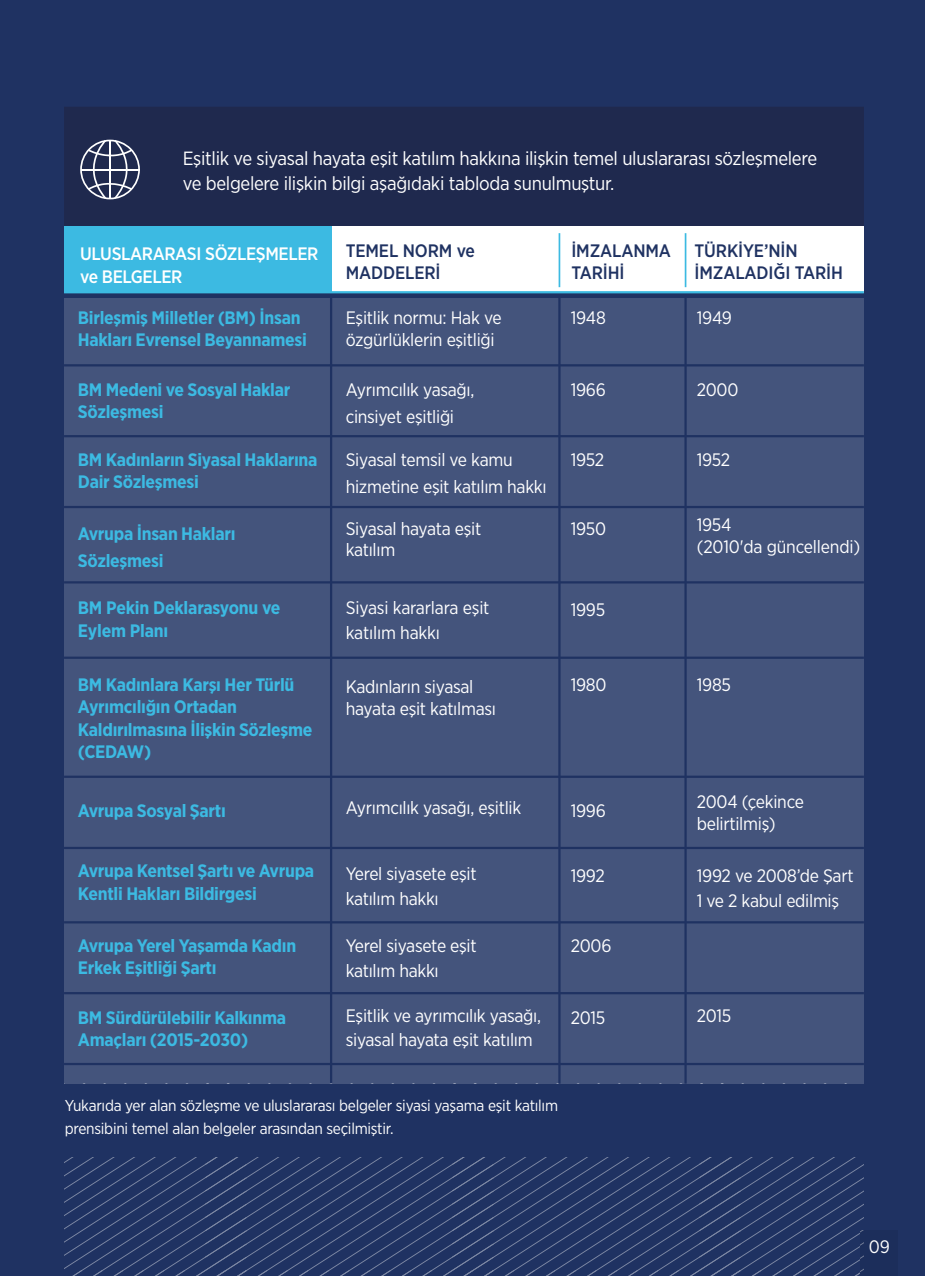
<style>
.page{position:relative;width:925px;height:1276px;background:#1f3262}
.page>*{position:absolute;margin:0;border:0;box-sizing:border-box;transform-origin:0 0}
.t1{font:19.12px/24.8px "Gotham Narrow";letter-spacing:-.015em;color:#fff}
.t2{font:18px/24.8px "Gotham Narrow";letter-spacing:-.015em;color:#fff}
.t3{font:700 18px/22.5px "Gotham Narrow";letter-spacing:-.015em;color:#3cbae2}
.t4{font:500 18px/22.5px "Gotham Narrow";letter-spacing:-.01em;color:#1f3262}
.t5{font:500 18px/22.5px "Gotham Narrow";letter-spacing:-.02em;color:#fff}
.t6{font:15.75px/22.5px "Gotham Narrow";letter-spacing:-.015em;color:#fff}
</style>
<div class="page">
<div style="left:64px;top:107px;width:800px;height:119px;background:#1f294e"></div>
<div style="left:64px;top:226px;width:800px;height:66px;background:#fff"></div>
<div style="left:64px;top:298px;width:800px;height:785px;background:#44547c"></div>
<hr style="left:64px;top:364px;width:800px;height:2px;background:#1f3262">
<hr style="left:64px;top:435px;width:800px;height:2px;background:#1f3262">
<hr style="left:64px;top:506px;width:800px;height:2px;background:#1f3262">
<hr style="left:64px;top:581px;width:800px;height:2px;background:#1f3262">
<hr style="left:64px;top:656px;width:800px;height:3px;background:#1f3262">
<hr style="left:64px;top:775px;width:800px;height:3px;background:#1f3262">
<hr style="left:64px;top:847px;width:800px;height:2px;background:#1f3262">
<hr style="left:64px;top:921px;width:800px;height:2px;background:#1f3262">
<hr style="left:64px;top:992px;width:800px;height:2px;background:#1f3262">
<hr style="left:64px;top:1063px;width:800px;height:2px;background:#1f3262">
<hr style="left:330px;top:298px;width:2px;height:785px;background:#1f3262">
<hr style="left:558px;top:298px;width:2px;height:785px;background:#1f3262">
<hr style="left:684px;top:298px;width:3px;height:785px;background:#1f3262">
<hr style="left:558px;top:233px;width:2px;height:54px;background:#3cbae2">
<hr style="left:685px;top:233px;width:1px;height:54px;background:#3cbae2">
<div style="left:64px;top:226px;width:267px;height:66px;background:#3cbae2"></div>
<hr style="left:64px;top:291px;width:800px;height:2px;background:#3cbae2">
<svg style="left:64px;top:1157px;width:800px;height:119px"></svg>
<svg style="left:80px;top:140px;width:60px;height:59px;background:#545c78"></svg>
<div style="left:860px;top:1230px;width:38px;height:46px;background:#1c2e5b"></div>
<p class="t1" style="left:183px;top:146px;width:636px">Eşitlik ve siyasal hayata eşit katılım hakkına ilişkin temel uluslararası sözleşmelere ve belgelere ilişkin bilgi aşağıdaki tabloda sunulmuştur.</p>
<p class="t5" style="left:80px;top:242px;width:240px">ULUSLARARASI SÖZLEŞMELER ve BELGELER</p>
<p class="t3" style="left:78px;top:306px;width:230px">Birleşmiş Milletler (BM) İnsan<br>Hakları Evrensel Beyannamesi</p>
<p class="t3" style="left:78px;top:378px;width:214px">BM Medeni ve Sosyal Haklar<br>Sözleşmesi</p>
<p class="t3" style="left:78px;top:448px;width:241px">BM Kadınların Siyasal Haklarına<br>Dair Sözleşmesi</p>
<p class="t3" style="left:78px;top:520px;width:159px;line-height:27px">Avrupa İnsan Hakları<br>Sözleşmesi</p>
<p class="t3" style="left:78px;top:596px;width:204px">BM Pekin Deklarasyonu ve<br>Eylem Planı</p>
<p class="t3" style="left:78px;top:673px;width:236px">BM Kadınlara Karşı Her Türlü<br>Ayrımcılığın Ortadan<br>Kaldırılmasına İlişkin Sözleşme (CEDAW)</p>
<p class="t3" style="left:78px;top:799px;width:149px">Avrupa Sosyal Şartı</p>
<p class="t3" style="left:78px;top:859px;width:238px">Avrupa Kentsel Şartı ve Avrupa<br>Kentli Hakları Bildirgesi</p>
<p class="t3" style="left:78px;top:934px;width:220px">Avrupa Yerel Yaşamda Kadın<br>Erkek Eşitliği Şartı</p>
<p class="t3" style="left:78px;top:1006px;width:210px">BM Sürdürülebilir Kalkınma<br>Amaçları (2015-2030)</p>
<p class="t4" style="left:346px;top:239px;width:131px">TEMEL NORM ve<br>MADDELERİ</p>
<p class="t4" style="left:571px;top:239px;width:101px">İMZALANMA<br>TARİHİ</p>
<p class="t4" style="left:694px;top:239px;width:150px">TÜRKİYE’NİN<br>İMZALADIĞI TARİH</p>
<p class="t2" style="left:346px;top:306px;width:157px;line-height:22.5px">Eşitlik normu: Hak ve özgürlüklerin eşitliği</p>
<p class="t2" style="left:346px;top:376px;width:130px;line-height:27px">Ayrımcılık yasağı, cinsiyet eşitliği</p>
<p class="t2" style="left:346px;top:445px;width:202px;line-height:27px">Siyasal temsil ve kamu hizmetine eşit katılım hakkı</p>
<p class="t2" style="left:346px;top:518px;width:137px;line-height:20.2px">Siyasal hayata eşit katılım</p>
<p class="t2" style="left:571px;top:305px;width:37px">1948</p>
<p class="t2" style="left:571px;top:377px;width:37px">1966</p>
<p class="t2" style="left:571px;top:446px;width:35px">1952</p>
<p class="t2" style="left:571px;top:516px;width:37px">1950</p>
<p class="t2" style="left:697px;top:305px;width:37px">1949</p>
<p class="t2" style="left:697px;top:377px;width:43px">2000</p>
<p class="t2" style="left:697px;top:446px;width:35px">1952</p>
<p class="t2" style="left:697px;top:513px;width:165px;line-height:22.5px">1954<br>(2010'da güncellendi)</p>
<p class="t2" style="left:346px;top:595px;width:145px">Siyasi kararlara eşit katılım hakkı</p>
<p class="t2" style="left:571px;top:597px;width:36px">1995</p>
<p class="t2" style="left:346px;top:675px;width:152px;line-height:22.5px">Kadınların siyasal hayata eşit katılması</p>
<p class="t2" style="left:571px;top:671px;width:37px">1980</p>
<p class="t2" style="left:697px;top:671px;width:36px">1985</p>
<p class="t2" style="left:346px;top:795px;width:177px">Ayrımcılık yasağı, eşitlik</p>
<p class="t2" style="left:346px;top:860px;width:132px">Yerel siyasete eşit katılım hakkı</p>
<p class="t2" style="left:346px;top:932px;width:132px">Yerel siyasete eşit katılım hakkı</p>
<p class="t2" style="left:346px;top:1002px;width:197px">Eşitlik ve ayrımcılık yasağı, siyasal hayata eşit katılım</p>
<p class="t2" style="left:571px;top:797px;width:37px">1996</p>
<p class="t2" style="left:571px;top:863px;width:36px">1992</p>
<p class="t2" style="left:571px;top:932px;width:42px">2006</p>
<p class="t2" style="left:571px;top:1004px;width:36px">2015</p>
<p class="t2" style="left:697px;top:790px;width:109px;line-height:22.5px">2004 (çekince belirtilmiş)</p>
<p class="t2" style="left:697px;top:863px;width:158px">1992 ve 2008’de Şart<br>1 ve 2 kabul edilmiş</p>
<p class="t2" style="left:697px;top:1002px;width:36px">2015</p>
<p class="t6" style="left:65px;top:1094px;width:495px">Yukarıda yer alan sözleşme ve uluslararası belgeler siyasi yaşama eşit katılım prensibini temel alan belgeler arasından seçilmiştir.</p>
<p class="t2" style="left:869px;top:1234px;width:23px">09</p>
</div>
